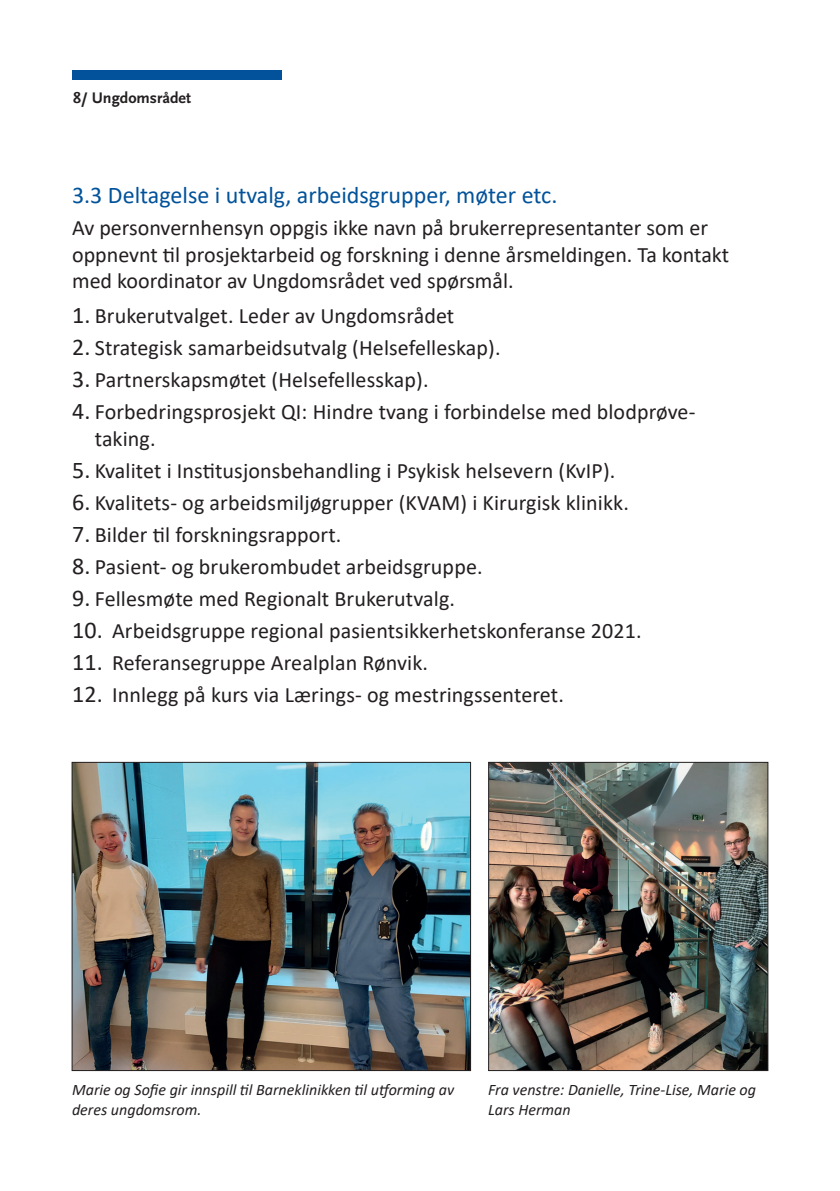
<style>
.page{position:relative;width:840px;height:1191px;background:#fff}
.page>*{position:absolute;margin:0;border:0;box-sizing:border-box;transform-origin:0 0}
.t1{font:24px "Calibri";color:#01529a}
.t2{font:22px/26.4px "Calibri";letter-spacing:.005em;color:#231f20}
.t3{font:italic 16px/19.2px "Calibri";color:#231f20}
.t4{font:700 16px "Scala Sans OT";color:#231f20}
.s1{font-size:24px}
</style>
<div class="page">
<div style="left:71px;top:71px;width:210px;height:9px;background:#01529b"></div>
<img style="left:74px;top:764px;width:395px;height:305px">
<div style="left:72px;top:762px;width:399px;height:309px;border:1px solid #231f20"></div>
<img style="left:490px;top:764px;width:276px;height:305px">
<div style="left:488px;top:762px;width:280px;height:309px;border:1px solid #231f20"></div>
<p class="t4" style="left:73px;top:89px;width:119px">8/ Ungdomsrådet</p>
<p class="t1" style="left:72px;top:179px;width:486px">3.3 Deltagelse i utvalg, arbeidsgrupper, møter etc.</p>
<p class="t2" style="left:72px;top:214px;width:658px">Av personvernhensyn oppgis ikke navn på brukerrepresentanter som er oppnevnt til prosjektarbeid og forskning i denne årsmeldingen. Ta kontakt med koordinator av Ungdomsrådet ved spørsmål.</p>
<p class="t2" style="left:72px;top:302px;width:383px"><span class="s1">1.</span> Brukerutvalget. Leder av Ungdomsrådet</p>
<p class="t2" style="left:72px;top:334px;width:430px"><span class="s1">2.</span> Strategisk samarbeidsutvalg (Helsefelleskap).</p>
<p class="t2" style="left:72px;top:366px;width:358px"><span class="s1">3.</span> Partnerskapsmøtet (Helsefellesskap).</p>
<p class="t2" style="left:95px;top:398px;width:601px;text-indent:-23px"><span class="s1">4.</span> Forbedringsprosjekt QI: Hindre tvang i forbindelse med blodprøve&shy;taking.</p>
<p class="t2" style="left:72px;top:457px;width:544px"><span class="s1">5.</span> Kvalitet i Institusjonsbehandling i Psykisk helsevern (KvIP).</p>
<p class="t2" style="left:72px;top:489px;width:558px"><span class="s1">6.</span> Kvalitets- og arbeidsmiljøgrupper (KVAM) i Kirurgisk klinikk.</p>
<p class="t2" style="left:72px;top:521px;width:271px"><span class="s1">7.</span> Bilder til forskningsrapport.</p>
<p class="t2" style="left:72px;top:553px;width:412px"><span class="s1">8.</span> Pasient- og brukerombudet arbeidsgruppe.</p>
<p class="t2" style="left:72px;top:585px;width:384px"><span class="s1">9.</span> Fellesmøte med Regionalt Brukerutvalg.</p>
<p class="t2" style="left:72px;top:617px;width:570px"><span class="s1">10.</span> Arbeidsgruppe regional pasientsikkerhetskonferanse 2021.</p>
<p class="t2" style="left:72px;top:649px;width:357px"><span class="s1">11.</span> Referansegruppe Arealplan Rønvik.</p>
<p class="t2" style="left:72px;top:681px;width:493px"><span class="s1">12.</span> Innlegg på kurs via Lærings- og mestringssenteret.</p>
<p class="t3" style="left:72px;top:1079px;width:383px">Marie og Sofie gir innspill til Barneklinikken til utforming av deres ungdomsrom.</p>
<p class="t3" style="left:488px;top:1079px;width:269px">Fra venstre: Danielle, Trine-Lise, Marie og<br>Lars Herman</p>
</div>
